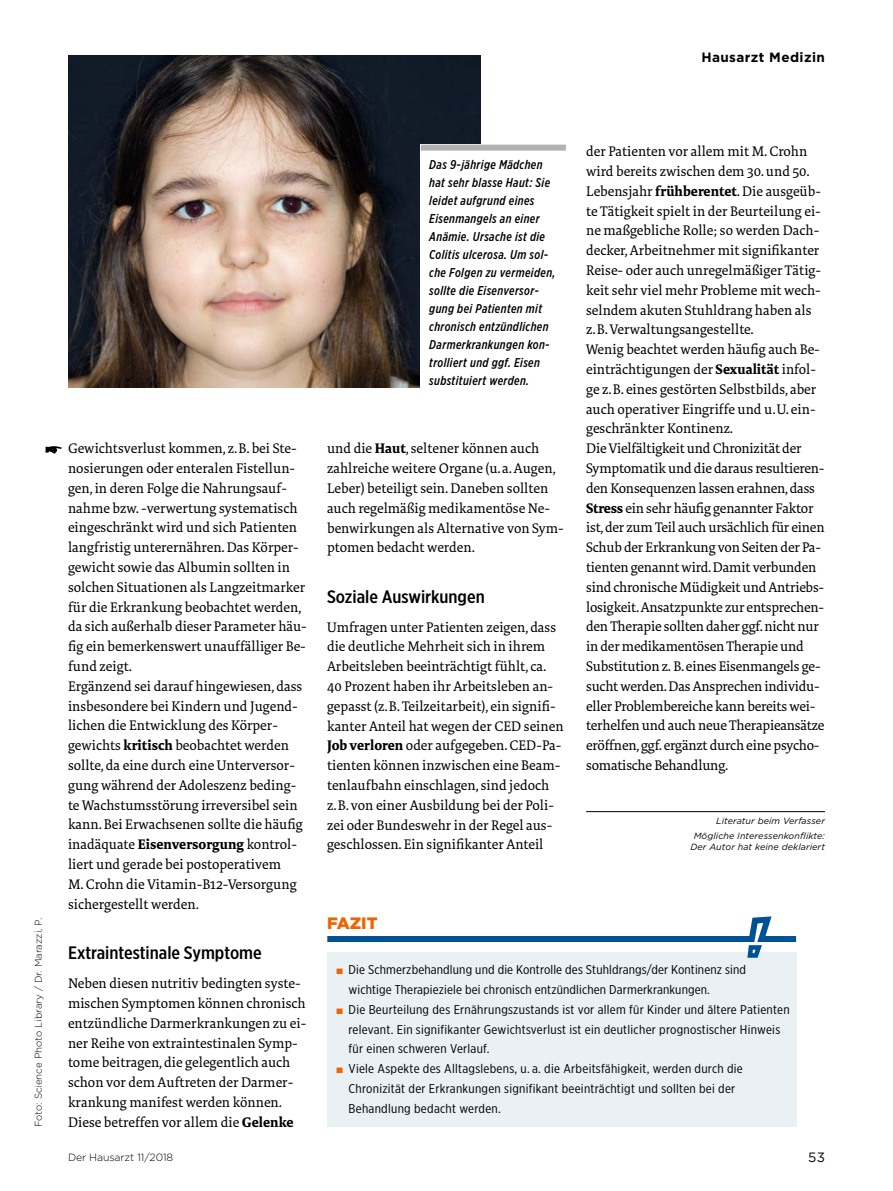
<style>
.page{position:relative;width:893px;height:1191px;background:#fff}
.page>*{position:absolute;margin:0;border:0;box-sizing:border-box;transform-origin:0 0}
.t1{font:500 18px "Gotham X Narrow";color:#000;scale:1.1 1}
.t2{font:900 16.5px "Gotham";color:#ec6502}
.t3{font:14.25px/19.8px "Tundra Pro";color:#000}
.t4{font:700 13.5px "Gotham";letter-spacing:.03em;color:#000}
.t5{font:13.5px "Gotham";color:#000}
.t6{font:12.75px/19.8px "Gotham X Narrow";letter-spacing:.02em;color:#000;scale:1.1 1}
.t7{font:italic 500 12.75px/18px "Gotham X Narrow";letter-spacing:.03em;color:#000}
.t8{font:300 10.5px "Gotham";letter-spacing:-.01em;color:#000}
.t9{font:300 9.75px "Gotham";color:#000}
.t10{font:italic 9px/15.5px "Gotham";letter-spacing:.01em;color:#000;text-align:right}
.s1{font-weight:700}
.s2{font-family:"European Pi CRM 3";color:#ec6502}
</style>
<div class="page">
<svg style="left:45px;top:446px;width:17px;height:7px"></svg>
<img style="left:68px;top:56px;width:412px;height:331px">
<div style="left:421px;top:145px;width:145px;height:258px;background:#fff"></div>
<div style="left:421px;top:145px;width:145px;height:6px;background:#b1b2b3"></div>
<div style="left:327px;top:952px;width:469px;height:175px;background:#e9f1f5"></div>
<svg style="left:327px;top:916px;width:470px;height:44px"></svg>
<hr style="left:586px;top:811px;width:239px;height:1px;background:#000">
<p class="t4" style="left:701px;top:48px;width:125px">Hausarzt Medizin</p>
<p class="t9" style="left:32px;top:1127px;width:211px;rotate:-90deg">Foto: Science Photo Library / Dr. Marazzi, P.</p>
<p class="t3" style="left:68px;top:439px;width:240px">Gewichtsverlust kommen, z.B. bei Ste&shy;nosierungen oder enteralen Fistellun&shy;gen, in deren Folge die Nahrungsauf&shy;nahme bzw. -verwertung systematisch eingeschränkt wird und sich Patienten langfristig unterernähren. Das Körper&shy;gewicht sowie das Albumin sollten in solchen Situationen als Langzeitmarker für die Erkrankung beobachtet werden, da sich außerhalb dieser Parameter häu&shy;fig ein bemerkenswert unauffälliger Be&shy;fund zeigt.<br>Ergänzend sei darauf hingewiesen, dass insbesondere bei Kindern und Jugend&shy;lichen die Entwicklung des Körper&shy;gewichts <span class="s1">kritisch</span> beobachtet werden sollte, da eine durch eine Unterversor&shy;gung während der Adoleszenz beding&shy;te Wachstumsstörung irreversibel sein kann. Bei Erwachsenen sollte die häufig inadäquate <span class="s1">Eisenversorgung</span> kontrol&shy;liert und gerade bei postoperativem<br>M. Crohn die Vitamin-B12-Versorgung sichergestellt werden.</p>
<p class="t1" style="left:68px;top:942px;width:178px">Extraintestinale Symptome</p>
<p class="t3" style="left:68px;top:973px;width:240px">Neben diesen nutritiv bedingten syste&shy;mischen Symptomen können chronisch entzündliche Darmerkrankungen zu ei&shy;ner Reihe von extraintestinalen Symp&shy;tome beitragen, die gelegentlich auch schon vor dem Auftreten der Darmer&shy;krankung manifest werden können.<br>Diese betreffen vor allem die <span class="s1">Gelenke</span></p>
<p class="t8" style="left:68px;top:1150px;width:107px">Der Hausarzt 11/2018</p>
<p class="t7" style="left:429px;top:155px;width:128px">Das 9-jährige Mädchen hat sehr blasse Haut: Sie leidet aufgrund eines<br>Eisenmangels an einer<br>Anämie. Ursache ist die<br>Colitis ulcerosa. Um sol&shy;che Folgen zu vermeiden, sollte die Eisenversor&shy;gung bei Patienten mit chronisch entzündlichen<br>Darmerkrankungen kon&shy;trolliert und ggf. Eisen substituiert werden.</p>
<p class="t3" style="left:327px;top:439px;width:238px">und die <span class="s1">Haut</span>, seltener können auch zahlreiche weitere Organe (u.a. Augen, Leber) beteiligt sein. Daneben sollten auch regelmäßig medikamentöse Ne&shy;benwirkungen als Alternative von Sym&shy;ptomen bedacht werden.</p>
<p class="t1" style="left:327px;top:585px;width:145px">Soziale Auswirkungen</p>
<p class="t3" style="left:327px;top:617px;width:238px">Umfragen unter Patienten zeigen, dass die deutliche Mehrheit sich in ihrem Arbeitsleben beeinträchtigt fühlt, ca.<br>40 Prozent haben ihr Arbeitsleben an&shy;gepasst (z.B. Teilzeitarbeit), ein signifi&shy;kanter Anteil hat wegen der CED seinen <span class="s1">Job verloren</span> oder aufgegeben. CED-Pa&shy;tienten können inzwischen eine Beam&shy;tenlaufbahn einschlagen, sind jedoch z.B. von einer Ausbildung bei der Poli&shy;zei oder Bundeswehr in der Regel aus&shy;geschlossen. Ein signifikanter Anteil</p>
<p class="t3" style="left:586px;top:142px;width:240px">der Patienten vor allem mit M. Crohn wird bereits zwischen dem 30. und 50.<br>Lebensjahr <span class="s1">frühberentet</span>. Die ausgeüb&shy;te Tätigkeit spielt in der Beurteilung ei&shy;ne maßgebliche Rolle; so werden Dach&shy;decker, Arbeitnehmer mit signifikanter Reise- oder auch unregelmäßiger Tätig&shy;keit sehr viel mehr Probleme mit wech&shy;selndem akuten Stuhldrang haben als z.B. Verwaltungsangestellte.<br>Wenig beachtet werden häufig auch Be&shy;einträchtigungen der <span class="s1">Sexualität</span> infol&shy;ge z.B. eines gestörten Selbstbilds, aber auch operativer Eingriffe und u.U. ein&shy;geschränkter Kontinenz.<br>Die Vielfältigkeit und Chronizität der Symptomatik und die daraus resultieren&shy;den Konsequenzen lassen erahnen, dass <span class="s1">Stress</span> ein sehr häufig genannter Faktor ist, der zum Teil auch ursächlich für einen Schub der Erkrankung von Seiten der Pa&shy;tienten genannt wird. Damit verbunden sind chronische Müdigkeit und Antriebs&shy;losigkeit. Ansatzpunkte zur entsprechen&shy;den Therapie sollten daher ggf. nicht nur in der medikamentösen Therapie und Substitution z. B. eines Eisenmangels ge&shy;sucht werden. Das Ansprechen individu&shy;eller Problembereiche kann bereits wei&shy;terhelfen und auch neue Therapieansätze eröffnen, ggf. ergänzt durch eine psycho&shy;somatische Behandlung.</p>
<p class="t10" style="left:694px;top:812px;width:133px">Literatur beim Verfasser<br>Mögliche Interessenkonflikte:</p>
<p class="t10" style="left:690px;top:839px;width:136px">Der Autor hat keine deklariert</p>
<p class="t2" style="left:327px;top:912px;width:52px">FAZIT</p>
<p class="t6" style="left:349px;top:959px;width:363px;text-indent:-13px"><span class="s2">▪</span> Die Schmerzbehandlung und die Kontrolle des Stuhldrangs/der Kontinenz sind wichtige Therapieziele bei chronisch entzündlichen Darmerkrankungen.</p>
<p class="t6" style="left:349px;top:999px;width:403px;text-indent:-13px"><span class="s2">▪</span> Die Beurteilung des Ernährungszustands ist vor allem für Kinder und ältere Patienten relevant. Ein signifikanter Gewichtsverlust ist ein deutlicher prognostischer Hinweis für einen schweren Verlauf.</p>
<p class="t6" style="left:349px;top:1058px;width:360px;text-indent:-13px"><span class="s2">▪</span> Viele Aspekte des Alltagslebens, u. a. die Arbeitsfähigkeit, werden durch die<br>Chronizität der Erkrankungen signifikant beeinträchtigt und sollten bei der<br>Behandlung bedacht werden.</p>
<p class="t5" style="left:808px;top:1148px;width:18px">53</p>
</div>
